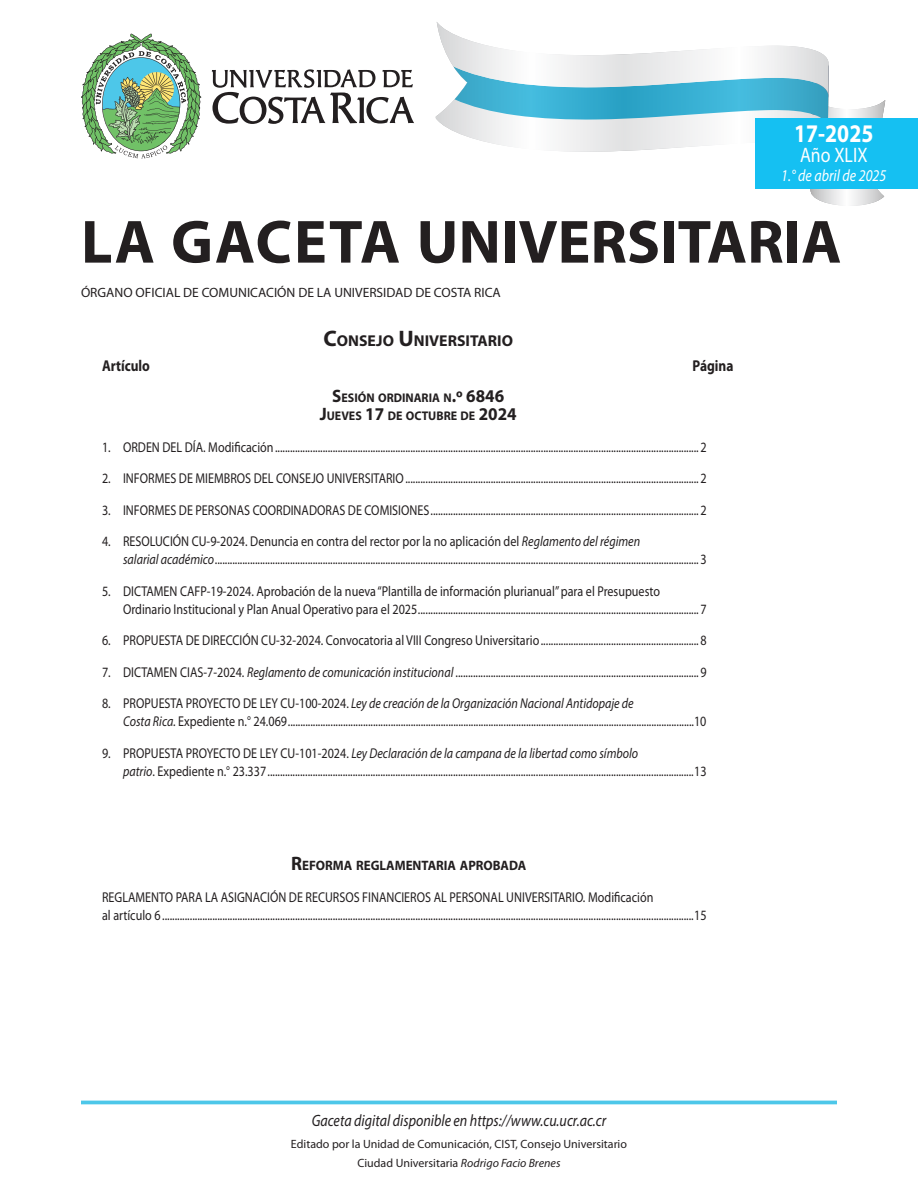
<style>
.page{position:relative;width:918px;height:1188px;background:#fff}
.page>*{position:absolute;margin:0;border:0;box-sizing:border-box;transform-origin:0 0}
.t1{font:700 61.5px "Myriad Pro";color:#231f20}
.t2{font:700 25.5px "Myriad Pro";color:#fff;scale:.85 1}
.t3{font:21px "Myriad Pro";color:#fff;scale:.85 1}
.t4{font:italic 16.5px "Myriad Pro";color:#231f20;scale:.85 1}
.t5{font:italic 16.5px "Myriad Pro";color:#fff;scale:.85 1}
.t6{font:700 15.75px "Myriad Pro";color:#231f20}
.t7{font:700 15.75px "Myriad Pro";color:#231f20;scale:.85 1}
.t8{font:14.25px/18px "Myriad Pro";color:#231f20;scale:.85 1}
.t9{font:700 13.65px "Myriad Pro";color:#231f20;scale:.95 1}
.t10{font:13.5px "Myriad Pro";color:#231f20}
.t11{font:700 12.6px/18px "Myriad Pro";color:#231f20;text-align:center;scale:.95 1}
.t12{font:12px/18.8px "Myriad Pro";color:#231f20;text-align:center}
.s1{font-size:22.5px}
.s2{font-size:18px}
.s3{font-style:italic}
.s4{font-size:19.5px}
</style>
<div class="page">
<svg style="left:755px;top:100px;width:130px;height:106px"></svg>
<svg style="left:436px;top:22px;width:393px;height:138px"></svg>
<div style="left:756px;top:118px;width:162px;height:71px;background:#15c0f2"></div>
<svg style="left:212px;top:69px;width:202px;height:55px"></svg>
<svg style="left:81px;top:34px;width:120px;height:124px"></svg>
<hr style="left:81px;top:1101px;width:756px;height:3px;background:#4dc7e9">
<h2 class="t2" style="left:794px;top:117px;width:95px">17-2025</h2>
<h3 class="t3" style="left:800px;top:142px;width:81px">Año XLIX</h3>
<p class="t5" style="left:781px;top:165px;width:125px">1.° de abril de 2025</p>
<h1 class="t1" style="left:81px;top:202px;width:762px">LA GACETA UNIVERSITARIA</h1>
<p class="t10" style="left:81px;top:284px;width:421px">ÓRGANO OFICIAL DE COMUNICACIÓN DE LA UNIVERSIDAD DE COSTA RICA</p>
<p class="t6" style="left:323px;top:330px;width:191px"><span class="s1">C</span>ONSEJO <span class="s1">U</span>NIVERSITARIO</p>
<p class="t7" style="left:102px;top:355px;width:58px">Artículo</p>
<p class="t7" style="left:692px;top:355px;width:50px">Página</p>
<p class="t11" style="left:320px;top:389px;width:209px"><span class="s2">S</span>ESIÓN ORDINARIA N<span class="s2">.º 6846<br>J</span>UEVES <span class="s2">17</span> DE OCTUBRE DE <span class="s2">2024</span></p>
<p class="t8" style="left:102px;top:438px;width:713px">1. ORDEN DEL DÍA. Modificación......................................................................................................................................................................... 2</p>
<p class="t8" style="left:102px;top:469px;width:713px">2. INFORMES DE MIEMBROS DEL CONSEJO UNIVERSITARIO..................................................................................................................... 2</p>
<p class="t8" style="left:102px;top:501px;width:713px">3. INFORMES DE PERSONAS COORDINADORAS DE COMISIONES........................................................................................................... 2</p>
<p class="t8" style="left:123px;top:532px;width:688px;text-indent:-21px">4. RESOLUCIÓN CU-9-2024. Denuncia en contra del rector por la no aplicación del <span class="s3">Reglamento del régimen<br>salarial académico</span>.................................................................................................................................................................................................3</p>
<p class="t8" style="left:123px;top:582px;width:688px;text-indent:-21px">5. DICTAMEN CAFP-19-2024. Aprobación de la nueva “Plantilla de información plurianual” para el Presupuesto<br>Ordinario Institucional y Plan Anual Operativo para el 2025................................................................................................................ 7</p>
<p class="t8" style="left:102px;top:631px;width:713px">6. PROPUESTA DE DIRECCIÓN CU-32-2024. Convocatoria al VIII Congreso Universitario............................................................... 8</p>
<p class="t8" style="left:102px;top:663px;width:713px">7. DICTAMEN CIAS-7-2024. <span class="s3">Reglamento de comunicación institucional</span> ................................................................................................. 9</p>
<p class="t8" style="left:123px;top:694px;width:688px;text-indent:-21px">8. PROPUESTA PROYECTO DE LEY CU-100-2024. <span class="s3">Ley de creación de la Organización Nacional Antidopaje de<br>Costa Rica.</span> Expediente n.° 24.069 ..................................................................................................................................................................10</p>
<p class="t8" style="left:123px;top:744px;width:688px;text-indent:-21px">9. PROPUESTA PROYECTO DE LEY CU-101-2024. <span class="s3">Ley Declaración de la campana de la libertad como símbolo<br>patrio</span>. Expediente n.° 23.337..........................................................................................................................................................................13</p>
<p class="t9" style="left:291px;top:857px;width:249px"><span class="s4">R</span>EFORMA REGLAMENTARIA APROBADA</p>
<p class="t8" style="left:102px;top:888px;width:713px">REGLAMENTO PARA LA ASIGNACIÓN DE RECURSOS FINANCIEROS AL PERSONAL UNIVERSITARIO. Modificación<br>al artículo 6 ....................................................................................................................................................................................................................15</p>
<p class="t4" style="left:312px;top:1110px;width:348px">Gaceta digital disponible en https://www.cu.ucr.ac.cr</p>
<p class="t12" style="left:291px;top:1134px;width:338px">Editado por la Unidad de Comunicación, CIST, Consejo Universitario<br>Ciudad Universitaria <span class="s3">Rodrigo Facio Brenes</span></p>
</div>
